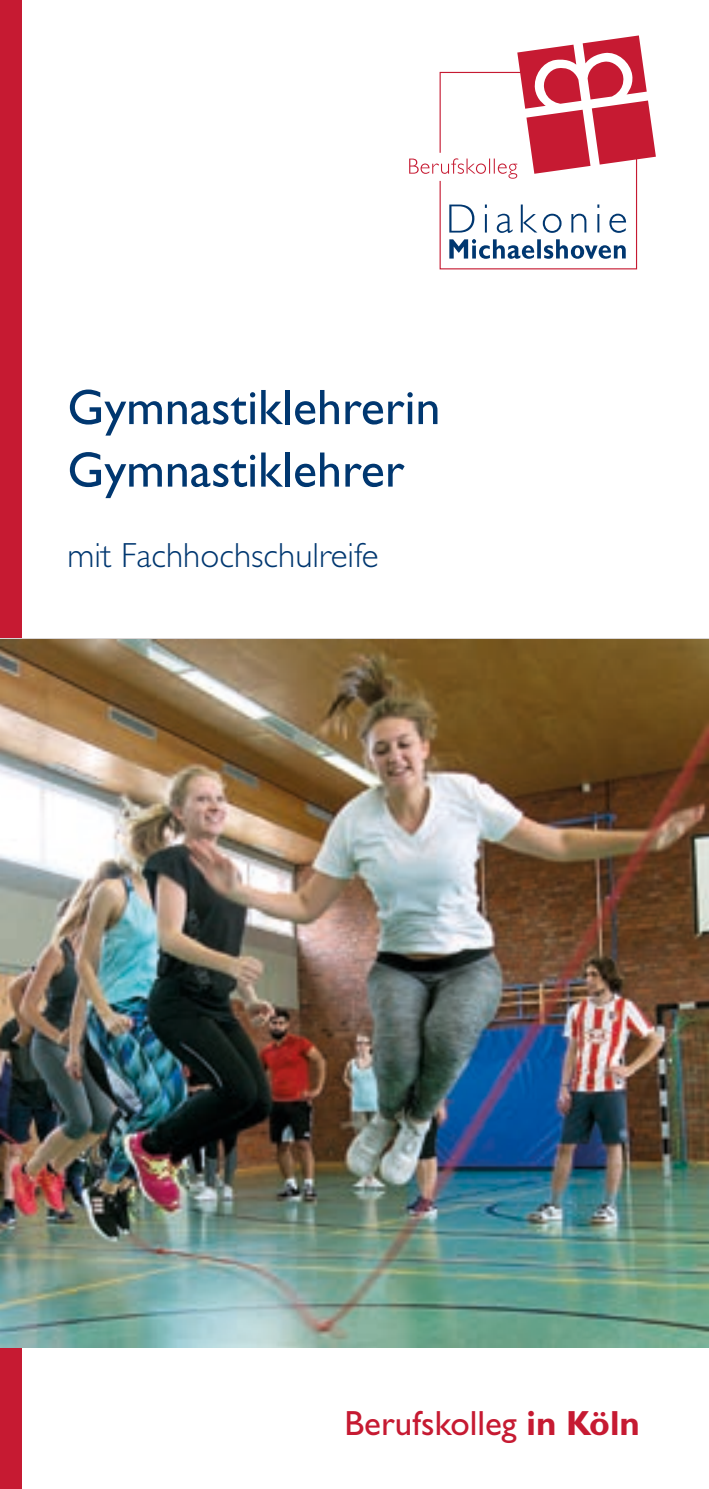
<style>
.page{position:relative;width:709px;height:1489px;background:#fff}
.page>*{position:absolute;margin:0;border:0;box-sizing:border-box;transform-origin:0 0}
.Titel_Headline{font:50px/62.5px "Gill Sans Std";color:#003770}
.Titel_Subline_1{font:300 35px "Gill Sans Std";color:#003770}
.Titel_Subline_2{font:35px "Gill Sans Std";color:#c61a32}
.s1{font-weight:700}
</style>
<div class="page">
<svg style="left:409px;top:35px;width:247px;height:234px"></svg>
<div style="left:0;top:0;width:21px;height:1488px;background:#c61a32"></div>
<img style="left:0;top:639px;width:709px;height:707px">
<p class="Titel_Headline" style="left:67px;top:376px;width:374px">Gymnastiklehrerin<br>Gymnastiklehrer</p>
<p class="Titel_Subline_1" style="left:67px;top:535px;width:313px">mit Fachhochschulreife</p>
<p class="Titel_Subline_2" style="left:344px;top:1402px;width:297px">Berufskolleg <span class="s1">in Köln</span></p>
</div>
